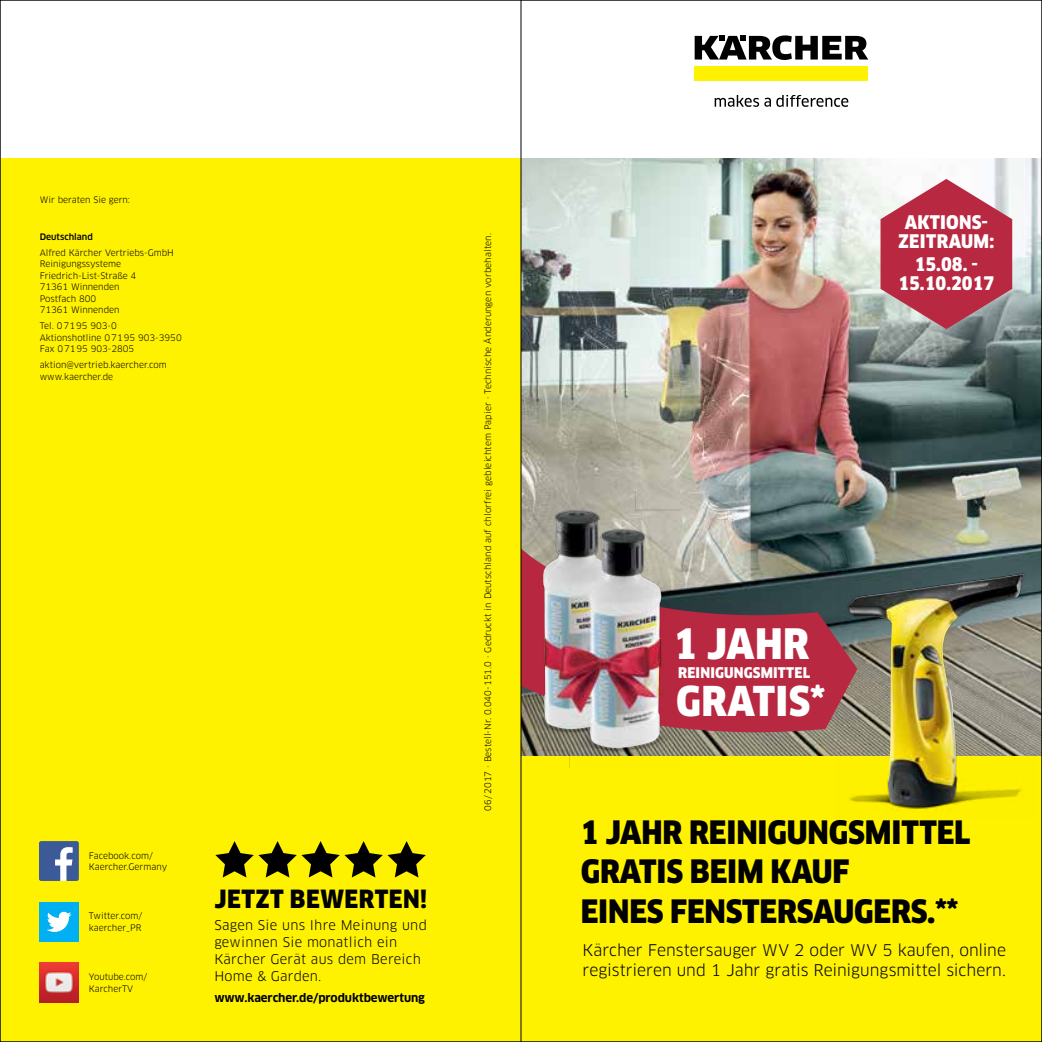
<style>
.page{position:relative;width:1042px;height:1042px;background:#fff}
.page>*{position:absolute;margin:0;border:0;box-sizing:border-box;transform-origin:0 0}
.t1{font:900 40.95px "Clan Pro Narr";color:#fff}
.t2{font:900 40.25px "Clan Pro Narr";letter-spacing:.01em;color:#fff}
.t3{font:900 31.5px/39.4px "Clan Pro Narr";letter-spacing:-.005em;color:#000}
.t4{font:900 24.5px "Clan Pro Narr";letter-spacing:.02em;color:#000}
.t5{font:900 18.38px/19.4px "Clan Pro Narr";letter-spacing:.01em;color:#fff;text-align:center}
.t6{font:15.75px/20.5px "Clan Pro";color:#000}
.t7{font:900 14.35px "Clan Pro Narr";letter-spacing:.01em;color:#fff}
.t8{font:13.12px/17.2px "Clan Pro";letter-spacing:.02em;color:#000}
.t9{font:700 11.55px "Clan Pro";letter-spacing:-.005em;color:#000}
.t10{font:8.75px/11.4px "Clan Pro";color:#000}
.t11{font:500 8.75px "Clan Pro";color:#000}
</style>
<div class="page">
<div style="left:0;top:159px;width:521px;height:883px;background:#fff200"></div>
<svg style="left:215px;top:841px;width:211px;height:36px"></svg>
<div style="left:39px;top:841px;width:40px;height:40px;background:#3d5a98;border-radius:2px"></div>
<svg style="left:55px;top:847px;width:18px;height:34px"></svg>
<div style="left:39px;top:902px;width:40px;height:39px;background:#00b0f3"></div>
<svg style="left:47px;top:912px;width:24px;height:20px"></svg>
<img style="left:39px;top:963px;width:40px;height:39px">
<img style="left:522px;top:159px;width:518px;height:597px">
<div style="left:506px;top:756px;width:536px;height:286px;background:#fff200"></div>
<svg style="left:714px;top:95px;width:134px;height:12px"></svg>
<div style="left:694px;top:67px;width:174px;height:14px;background:#fff200"></div>
<svg style="left:694px;top:35px;width:174px;height:25px"></svg>
<img style="left:835px;top:561px;width:201px;height:250px">
<img style="left:848px;top:574px;width:175px;height:232px">
<svg style="left:522px;top:471px;width:335px;height:261px;background:#8e5e64"></svg>
<img style="left:524px;top:491px;width:156px;height:276px">
<img style="left:542px;top:510px;width:119px;height:238px">
<svg style="left:880px;top:179px;width:132px;height:150px;background:#bc5668"></svg>
<hr style="left:521px;top:0;width:1px;height:1042px;background:#000">
<p class="t10" style="left:40px;top:194px;width:92px">Wir beraten Sie gern:</p>
<p class="t11" style="left:40px;top:231px;width:55px">Deutschland</p>
<p class="t10" style="left:40px;top:247px;width:136px">Alfred Kärcher Vertriebs-GmbH<br>Reinigungssysteme<br>Friedrich-List-Straße 4<br>71361 Winnenden<br>Postfach 800<br>71361 Winnenden</p>
<p class="t10" style="left:40px;top:320px;width:144px">Tel. 07195 903-0<br>Aktionshotline 07195 903-3950<br>Fax 07195 903-2805</p>
<p class="t10" style="left:40px;top:359px;width:129px">aktion@vertrieb.kaercher.com www.kaercher.de</p>
<p class="t10" style="left:89px;top:849px;width:80px">Facebook.com/<br>Kaercher.Germany</p>
<p class="t10" style="left:89px;top:910px;width:55px">Twitter.com/ kaercher_PR</p>
<p class="t10" style="left:89px;top:971px;width:60px">Youtube.com/<br>KarcherTV</p>
<h3 class="t4" style="left:214px;top:884px;width:214px">JETZT BEWERTEN!</h3>
<h3 class="t8" style="left:214px;top:916px;width:214px">Sagen Sie uns Ihre Meinung und gewinnen Sie monatlich ein<br>Kärcher Gerät aus dem Bereich<br>Home &amp; Garden.</h3>
<h3 class="t9" style="left:214px;top:991px;width:212px">www.kaercher.de/produktbewertung</h3>
<p class="t10" style="left:482px;top:810px;width:579px;rotate:-90deg">06/2017 · Bestell-Nr. 0.040-151.0 · Gedruckt in Deutschland auf chlorfrei gebleichtem Papier · Technische Änderungen vorbehalten.</p>
<h3 class="t5" style="left:898px;top:213px;width:97px">AKTIONS-<br>ZEITRAUM:</h3>
<h3 class="t5" style="left:898px;top:254px;width:97px">15.08. -<br>15.10.2017</h3>
<h1 class="t1" style="left:673px;top:620px;width:137px">1 JAHR</h1>
<h2 class="t2" style="left:676px;top:678px;width:151px">GRATIS*</h2>
<h3 class="t7" style="left:678px;top:664px;width:134px">REINIGUNGSMITTEL</h3>
<h3 class="t3" style="left:580px;top:813px;width:391px">1 JAHR REINIGUNGSMITTEL<br>GRATIS BEIM KAUF<br>EINES FENSTERSAUGERS.**</h3>
<h3 class="t6" style="left:582px;top:939px;width:425px">Kärcher Fenstersauger WV 2 oder WV 5 kaufen, online registrieren und 1 Jahr gratis Reinigungsmittel sichern.</h3>
</div>
